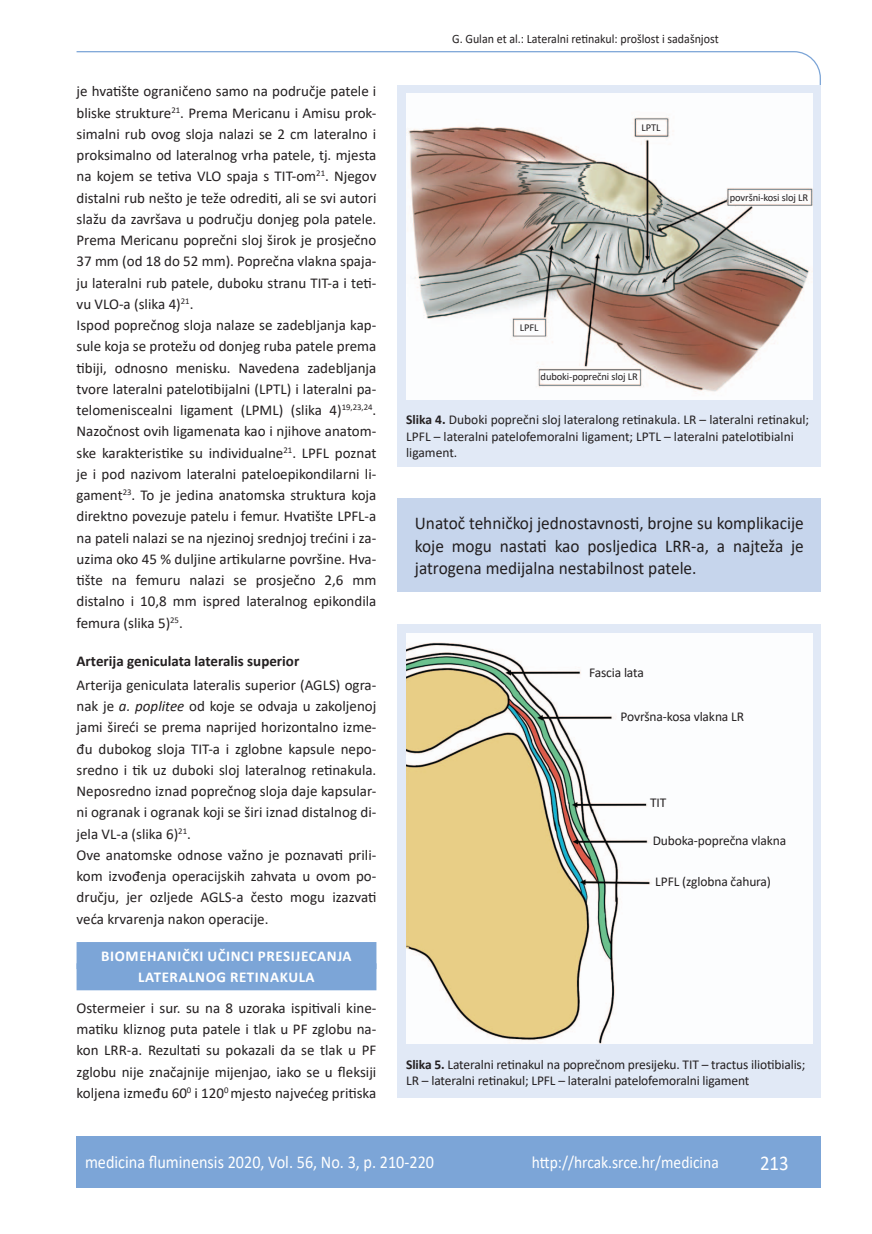
<style>
.page{position:relative;width:872px;height:1234px;background:#fff}
.page>*{position:absolute;margin:0;border:0;box-sizing:border-box;transform-origin:0 0}
.t1{font:21px "Calibri";color:#fff;scale:.9 1}
.anterfile{font:18px/22.5px "Calibri";color:#231f20;text-align:justify;scale:.96 1}
.t2{font:18px "Calibri";color:#fff;scale:.9 1}
.t3{font:17.25px "Calibri";color:#fff;scale:.9 1}
.osnovni_tekst{font:15px/21.3px "Calibri";color:#231f20;text-align:justify}
.naslov_ruler{font:700 15px "Calibri";letter-spacing:.04em;color:#fff}
.podnaslov{font:700 15px "Calibri";color:#231f20}
.potpis_slika{font:13.5px/16.5px "Calibri";letter-spacing:-.01em;color:#231f20}
.glava{font:12.75px "Calibri";color:#231f20;scale:.94 1}
.potpis_slika-2{font:10.5px "Calibri";letter-spacing:-.01em;color:#231f20}
.s1{font-style:italic}
.s2{font-weight:700}
</style>
<div class="page">
<svg style="left:76px;top:51px;width:745px;height:275px"></svg>
<div style="left:77px;top:1135px;width:744px;height:51px;background:#7ca5d7"></div>
<div style="left:77px;top:941px;width:299px;height:27px;background:#7ca5d7"></div>
<div style="left:77px;top:963px;width:299px;height:27px;background:#7ca5d7"></div>
<div style="left:398px;top:85px;width:423px;height:381px;background:#e1e9f6"></div>
<img style="left:406px;top:94px;width:407px;height:305px">
<div style="left:398px;top:624px;width:423px;height:473px;background:#e1e9f6"></div>
<img style="left:406px;top:633px;width:407px;height:410px">
<div style="left:398px;top:498px;width:423px;height:94px;background:#c6d5ec"></div>
<p class="osnovni_tekst" style="left:77px;top:80px;width:301px">je hvatište ograničeno samo na područje patele i bliske strukture<sup>21</sup>. Prema Mericanu i Amisu prok&shy;simalni rub ovog sloja nalazi se 2 cm lateralno i proksimalno od lateralnog vrha patele, tj. mjesta na kojem se tetiva VLO spaja s TIT-om<sup>21</sup>. Njegov distalni rub nešto je teže odrediti, ali se svi autori slažu da završava u području donjeg pola patele.<br>Prema Mericanu poprečni sloj širok je prosječno 37 mm (od 18 do 52 mm). Poprečna vlakna spaja&shy;ju lateralni rub patele, duboku stranu TIT-a i teti&shy;vu VLO-a (slika 4)<sup>21</sup>.</p>
<p class="osnovni_tekst" style="left:77px;top:314px;width:301px">Ispod poprečnog sloja nalaze se zadebljanja kap&shy;sule koja se protežu od donjeg ruba patele prema tibiji, odnosno menisku. Navedena zadebljanja tvore lateralni patelotibijalni (LPTL) i lateralni pa&shy;telomeniscealni ligament (LPML) (slika 4)<sup>19,23,24</sup>.<br>Nazočnost ovih ligamenata kao i njihove anatom&shy;ske karakteristike su individualne<sup>21</sup>. LPFL poznat je i pod nazivom lateralni pateloepikondilarni li&shy;gament<sup>23</sup>. To je jedina anatomska struktura koja direktno povezuje patelu i femur. Hvatište LPFL-a na pateli nalazi se na njezinoj srednjoj trećini i za&shy;uzima oko 45 % duljine artikularne površine. Hva&shy;tište na femuru nalazi se prosječno 2,6 mm distalno i 10,8 mm ispred lateralnog epikondila femura (slika 5)<sup>25</sup>.</p>
<p class="podnaslov" style="left:77px;top:650px;width:224px">Arterija geniculata lateralis superior</p>
<p class="osnovni_tekst" style="left:77px;top:673px;width:301px">Arterija geniculata lateralis superior (AGLS) ogra&shy;nak je <span class="s1">a. poplitee</span> od koje se odvaja u zakoljenoj jami šireći se prema naprijed horizontalno izme&shy;đu dubokog sloja TIT-a i zglobne kapsule nepo&shy;sredno i tik uz duboki sloj lateralnog retinakula.<br>Neposredno iznad poprečnog sloja daje kapsular&shy;ni ogranak i ogranak koji se širi iznad distalnog di&shy;jela VL-a (slika 6)<sup>21</sup>.</p>
<p class="osnovni_tekst" style="left:77px;top:843px;width:301px">Ove anatomske odnose važno je poznavati prili&shy;kom izvođenja operacijskih zahvata u ovom po&shy;dručju, jer ozljede AGLS-a često mogu izazvati veća krvarenja nakon operacije.</p>
<p class="naslov_ruler" style="left:101px;top:945px;width:252px">BIOMEHANIČKI UČINCI PRESIJECANJA</p>
<p class="naslov_ruler" style="left:138px;top:966px;width:178px">LATERALNOG RETINAKULA</p>
<p class="osnovni_tekst" style="left:77px;top:996px;width:301px">Ostermeier i sur. su na 8 uzoraka ispitivali kine&shy;matiku kliznog puta patele i tlak u PF zglobu na&shy;kon LRR-a. Rezultati su pokazali da se tlak u PF zglobu nije značajnije mijenjao, iako se u fleksiji koljena između 60<sup>0</sup> i 120<sup>0</sup> mjesto najvećeg pritiska</p>
<p class="glava" style="left:452px;top:29px;width:285px">G. Gulan et al.: Lateralni retinakul: prošlost i sadašnjost</p>
<p class="potpis_slika-2" style="left:520px;top:320px;width:20px">LPFL</p>
<p class="potpis_slika-2" style="left:641px;top:121px;width:20px">LPTL</p>
<p class="potpis_slika-2" style="left:540px;top:369px;width:99px">duboki-poprečni sloj LR</p>
<p class="potpis_slika-2" style="left:730px;top:190px;width:80px">površni-kosi sloj LR</p>
<p class="potpis_slika" style="left:406px;top:411px;width:404px"><span class="s2">Slika 4.</span> Duboki poprečni sloj lateralong retinakula. LR – lateralni retinakul;<br>LPFL – lateralni patelofemoralni ligament; LPTL – lateralni patelotibialni ligament.</p>
<p class="anterfile" style="left:415px;top:511px;width:407px">Unatoč tehničkoj jednostavnosti, brojne su komplikacije koje mogu nastati kao posljedica LRR-a, a najteža je jatrogena medijalna nestabilnost patele.</p>
<p class="potpis_slika" style="left:589px;top:663px;width:56px">Fascia lata</p>
<p class="potpis_slika" style="left:620px;top:708px;width:125px">Površna-kosa vlakna LR</p>
<p class="potpis_slika" style="left:650px;top:793px;width:18px">TIT</p>
<p class="potpis_slika" style="left:652px;top:831px;width:135px">Duboka-poprečna vlakna</p>
<p class="potpis_slika" style="left:655px;top:873px;width:117px">LPFL (zglobna čahura)</p>
<p class="potpis_slika" style="left:406px;top:1055px;width:401px"><span class="s2">Slika 5.</span> Lateralni retinakul na poprečnom presijeku. TIT – tractus iliotibialis;<br>LR – lateralni retinakul; LPFL – lateralni patelofemoralni ligament</p>
<p class="t2" style="left:85px;top:1149px;width:389px">medicina fluminensis 2020, Vol. 56, No. 3, p. 210-220</p>
<p class="t3" style="left:532px;top:1150px;width:209px">http://hrcak.srce.hr/medicina</p>
<p class="t1" style="left:760px;top:1147px;width:33px">213</p>
</div>
